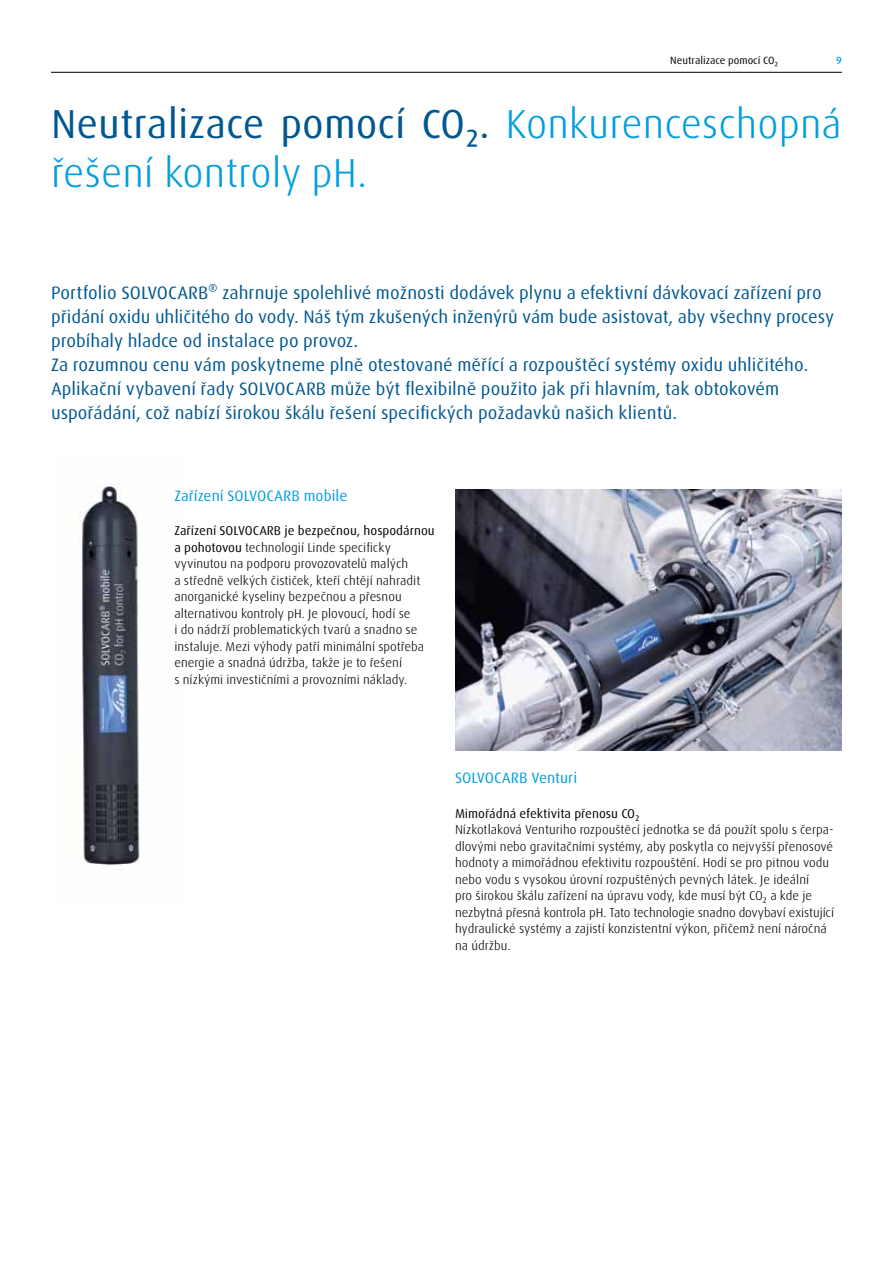
<style>
.page{position:relative;width:893px;height:1263px;background:#fff}
.page>*{position:absolute;margin:0;border:0;box-sizing:border-box;transform-origin:0 0}
.t1{font:300 40.5px/48.6px "Linde Dax Global";color:#009ee0}
.t2{font:18px/24px "Linde Dax Global";color:#005791}
.t3{font:15px "Linde Dax Global";color:#009ee0}
.t4{font:300 12.75px/16.5px "Linde Dax Global";color:#000}
.t5{font:12.75px "Linde Dax Global";color:#000}
.t6{font:10.5px "Linde Dax Global";color:#000}
.t7{font:500 10.5px "Linde Dax Global";color:#009ee0}
.s1{font-weight:400;color:#005791}
.s2{font-weight:400}
</style>
<div class="page">
<hr style="left:51px;top:72px;width:791px;height:1px;background:#000">
<img style="left:79px;top:484px;width:61px;height:381px">
<img style="left:455px;top:489px;width:387px;height:261px">
<p class="t6" style="left:670px;top:54px;width:110px">Neutralizace pomocí CO₂</p>
<p class="t7" style="left:836px;top:54px;width:7px">9</p>
<h1 class="t1" style="left:51px;top:100px;width:792px"><span class="s1">Neutralizace pomocí CO₂.</span> Konkurenceschopná řešení kontroly pH.</h1>
<p class="t2" style="left:51px;top:281px;width:785px">Portfolio SOLVOCARB® zahrnuje spolehlivé možnosti dodávek plynu a efektivní dávkovací zařízení pro přidání oxidu uhličitého do vody. Náš tým zkušených inženýrů vám bude asistovat, aby všechny procesy probíhaly hladce od instalace po provoz.<br>Za rozumnou cenu vám poskytneme plně otestované měřící a rozpouštěcí systémy oxidu uhličitého.<br>Aplikační vybavení řady SOLVOCARB může být flexibilně použito jak při hlavním, tak obtokovém uspořádání, což nabízí širokou škálu řešení specifických požadavků našich klientů.</p>
<p class="t3" style="left:174px;top:487px;width:175px">Zařízení SOLVOCARB mobile</p>
<p class="t4" style="left:174px;top:523px;width:262px"><span class="s2">Zařízení SOLVOCARB je bezpečnou, hospodárnou a pohotovou</span> technologií Linde specificky vyvinutou na podporu provozovatelů malých<br>a středně velkých čističek, kteří chtějí nahradit anorganické kyseliny bezpečnou a přesnou alternativou kontroly pH. Je plovoucí, hodí se<br>i do nádrží problematických tvarů a snadno se instaluje. Mezi výhody patří minimální spotřeba energie a snadná údržba, takže je to řešení<br>s nízkými investičními a provozními náklady.</p>
<p class="t3" style="left:455px;top:769px;width:124px">SOLVOCARB Venturi</p>
<p class="t5" style="left:455px;top:806px;width:186px">Mimořádná efektivita přenosu CO₂</p>
<p class="t4" style="left:455px;top:821px;width:381px">Nízkotlaková Venturiho rozpouštěcí jednotka se dá použít spolu s čerpa&shy;dlovými nebo gravitačními systémy, aby poskytla co nejvyšší přenosové hodnoty a mimořádnou efektivitu rozpouštění. Hodí se pro pitnou vodu nebo vodu s vysokou úrovní rozpuštěných pevných látek. Je ideální<br>pro širokou škálu zařízení na úpravu vody, kde musí být CO₂ a kde je nezbytná přesná kontrola pH. Tato technologie snadno dovybaví existující hydraulické systémy a zajistí konzistentní výkon, přičemž není náročná na údržbu.</p>
</div>
